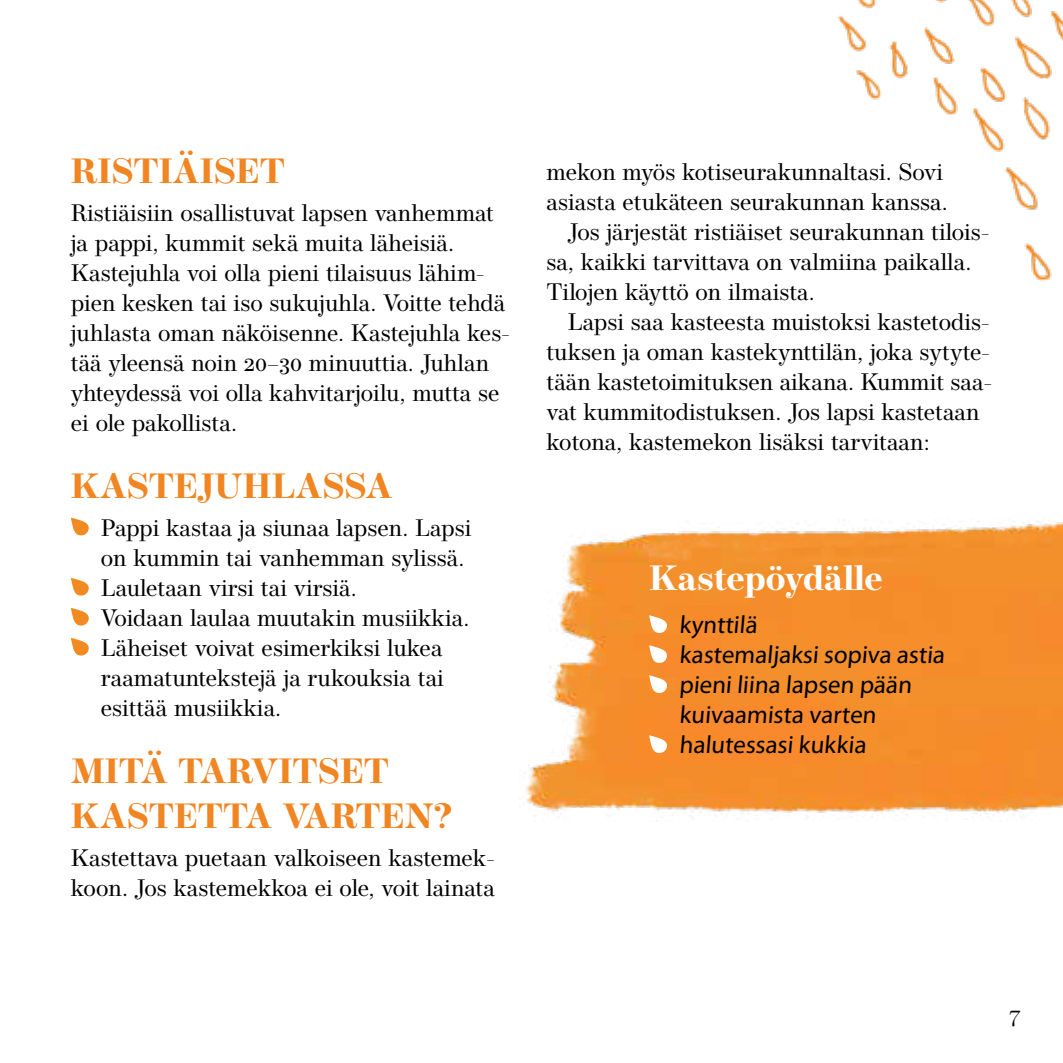
<style>
.page{position:relative;width:1063px;height:1063px;background:#fff}
.page>*{position:absolute;margin:0;border:0;box-sizing:border-box;transform-origin:0 0}
.t1{font:700 35px/45px "Operetta 8";color:#f08521}
.t2{font:700 35px "Operetta 8";color:#fff}
.t3{font:25px/30px "Myriad Pro";letter-spacing:.01em;color:#000}
.t4{font:23.75px/30px "Operetta 8";color:#000}
.t5{font:300 23.75px "Operetta 8";color:#000}
</style>
<div class="page">
<img style="left:519px;top:521px;width:544px;height:300px">
<svg style="left:71px;top:578px;width:18px;height:18px"></svg>
<svg style="left:71px;top:608px;width:18px;height:18px"></svg>
<svg style="left:71px;top:638px;width:18px;height:18px"></svg>
<svg style="left:649px;top:615px;width:18px;height:18px"></svg>
<svg style="left:649px;top:645px;width:18px;height:18px"></svg>
<svg style="left:649px;top:675px;width:18px;height:18px"></svg>
<svg style="left:649px;top:735px;width:18px;height:18px"></svg>
<img style="left:838px;top:0;width:225px;height:282px">
<svg style="left:71px;top:518px;width:18px;height:17px"></svg>
<h1 class="t1" style="left:71px;top:148px;width:216px">RISTIÄISET</h1>
<p class="t4" style="left:71px;top:197px;width:440px">Ristiäisiin osallistuvat lapsen vanhemmat ja pappi, kummit sekä muita läheisiä.<br>Kastejuhla voi olla pieni tilaisuus lähim&shy;pien kesken tai iso sukujuhla. Voitte tehdä juhlasta oman näköisenne. Kastejuhla kes&shy;tää yleensä noin 20–30 minuuttia. Juhlan yhteydessä voi olla kahvitarjoilu, mutta se ei ole pakollista.</p>
<h1 class="t1" style="left:71px;top:463px;width:323px">KASTEJUHLASSA</h1>
<p class="t4" style="left:101px;top:512px;width:372px">Pappi kastaa ja siunaa lapsen. Lapsi on kummin tai vanhemman sylissä.<br>Lauletaan virsi tai virsiä.<br>Voidaan laulaa muutakin musiikkia.<br>Läheiset voivat esimerkiksi lukea raamatuntekstejä ja rukouksia tai esittää musiikkia.</p>
<h1 class="t1" style="left:71px;top:748px;width:383px">MITÄ TARVITSET<br>KASTETTA VARTEN?</h1>
<p class="t4" style="left:71px;top:842px;width:426px">Kastettava puetaan valkoiseen kastemek&shy;koon. Jos kastemekkoa ei ole, voit lainata</p>
<p class="t4" style="left:547px;top:157px;width:398px">mekon myös kotiseurakunnaltasi. Sovi</p>
<p class="t4" style="left:547px;top:187px;width:403px">asiasta etukäteen seurakunnan kanssa.</p>
<p class="t4" style="left:568px;top:217px;width:423px">Jos järjestät ristiäiset seurakunnan tilois-</p>
<p class="t4" style="left:547px;top:247px;width:426px">sa, kaikki tarvittava on valmiina paikalla.</p>
<p class="t4" style="left:547px;top:277px;width:270px">Tilojen käyttö on ilmaista.</p>
<p class="t4" style="left:568px;top:307px;width:423px">Lapsi saa kasteesta muistoksi kastetodis-</p>
<p class="t4" style="left:547px;top:337px;width:445px">tuksen ja oman kastekynttilän, joka sytyte-</p>
<p class="t4" style="left:547px;top:367px;width:447px">tään kastetoimituksen aikana. Kummit saa-</p>
<p class="t4" style="left:547px;top:397px;width:435px">vat kummitodistuksen. Jos lapsi kastetaan</p>
<p class="t4" style="left:547px;top:427px;width:385px">kotona, kastemekon lisäksi tarvitaan:</p>
<h1 class="t2" style="left:649px;top:558px;width:235px">Kastepöydälle</h1>
<p class="t3" style="left:679px;top:610px;width:270px">kynttilä<br>kastemaljaksi sopiva astia pieni liina lapsen pään kuivaamista varten halutessasi kukkia</p>
<p class="t5" style="left:1009px;top:1001px;width:13px">7</p>
</div>
